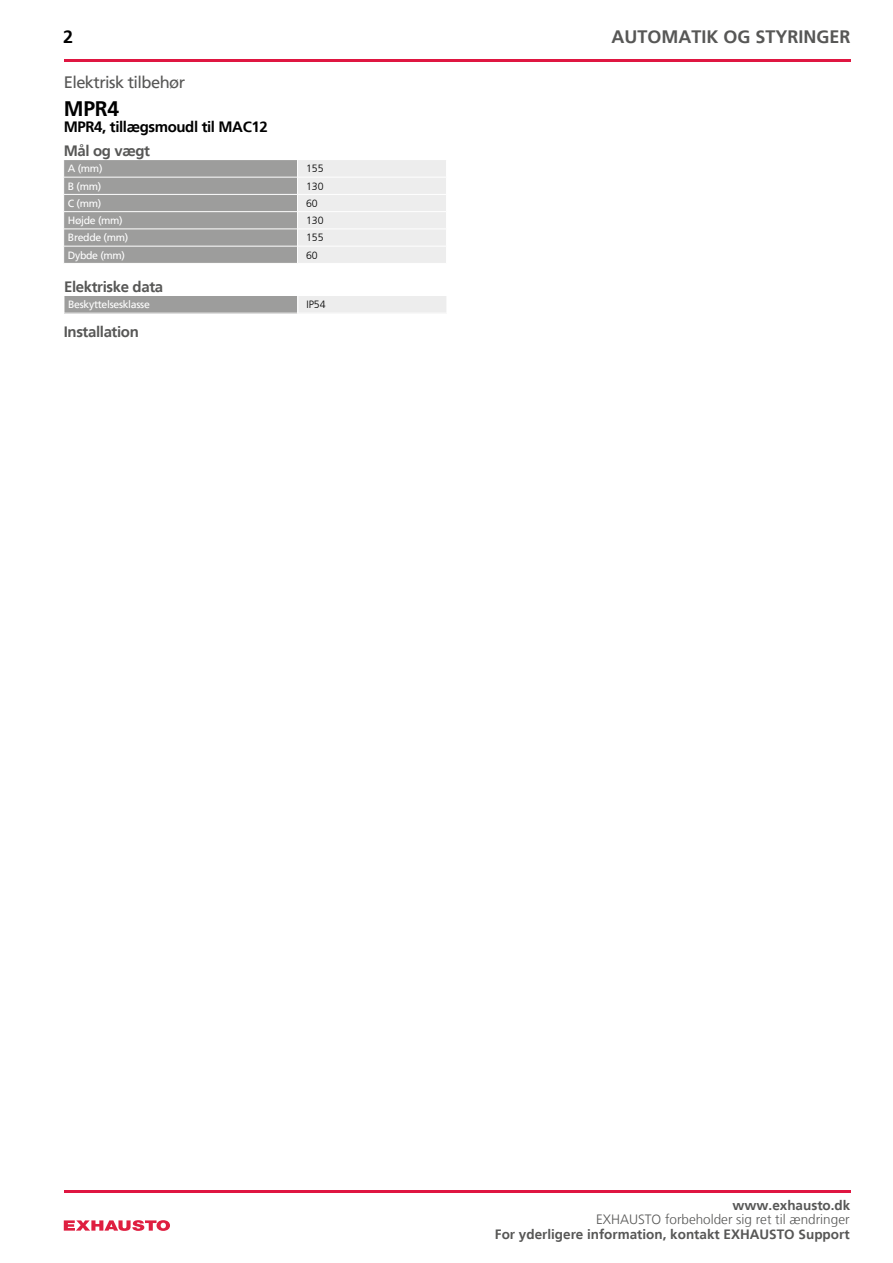
<style>
.page{position:relative;width:893px;height:1263px;background:#fff}
.page>*{position:absolute;margin:0;border:0;box-sizing:border-box;transform-origin:0 0}
.t1{font:700 21px "Frutiger LT";color:#000}
.t2{font:700 18px "Frutiger LT";color:#575756}
.t3{font:700 18px "Frutiger LT";color:#000}
.t4{font:16.5px "Frutiger LT";letter-spacing:-.035em;color:#575756}
.t5{font:700 15px "Frutiger LT";letter-spacing:-.025em;color:#575756}
.t6{font:700 15px "Frutiger LT";letter-spacing:-.025em;color:#000}
.t7{font:700 13.5px "Frutiger LT";color:#575756}
.t8{font:300 13.5px "Frutiger LT";color:#575756}
.t9{font:10.5px "Frutiger LT";letter-spacing:-.03em;color:#fff}
.t10{font:300 10.5px "Frutiger LT";color:#000}
</style>
<div class="page">
<svg style="left:64px;top:1220px;width:106px;height:11px"></svg>
<hr style="left:64px;top:60px;width:786px;height:2px;background:#df1641">
<hr style="left:64px;top:1190px;width:786px;height:2px;background:#df1641">
<svg style="left:63px;top:160px;width:383px;height:103px;background:#bfbfbf"></svg>
<div style="left:64px;top:296px;width:234px;height:17px;background:#9d9d9c"></div>
<div style="left:298px;top:296px;width:149px;height:17px;background:#ededed"></div>
<svg style="left:64px;top:296px;width:1px;height:17px"></svg>
<h2 class="t3" style="left:63px;top:27px;width:12px">2</h2>
<p class="t4" style="left:64px;top:73px;width:123px">Elektrisk tilbehør</p>
<h1 class="t1" style="left:64px;top:96px;width:57px">MPR4</h1>
<p class="t6" style="left:64px;top:118px;width:206px">MPR4, tillægsmoudl til MAC12</p>
<p class="t5" style="left:64px;top:142px;width:88px">Mål og vægt</p>
<p class="t9" style="left:68px;top:163px;width:36px">A (mm)</p>
<p class="t10" style="left:306px;top:163px;width:19px">155</p>
<p class="t9" style="left:68px;top:180px;width:35px">B (mm)</p>
<p class="t10" style="left:306px;top:180px;width:19px">130</p>
<p class="t9" style="left:68px;top:197px;width:35px">C (mm)</p>
<p class="t10" style="left:306px;top:197px;width:13px">60</p>
<p class="t9" style="left:68px;top:214px;width:56px">Højde (mm)</p>
<p class="t10" style="left:306px;top:215px;width:19px">130</p>
<p class="t9" style="left:68px;top:232px;width:62px">Bredde (mm)</p>
<p class="t10" style="left:306px;top:232px;width:19px">155</p>
<p class="t9" style="left:68px;top:249px;width:59px">Dybde (mm)</p>
<p class="t10" style="left:306px;top:249px;width:13px">60</p>
<p class="t5" style="left:64px;top:278px;width:100px">Elektriske data</p>
<p class="t9" style="left:68px;top:299px;width:83px">Beskyttelsesklasse</p>
<p class="t10" style="left:306px;top:299px;width:21px">IP54</p>
<p class="t5" style="left:64px;top:323px;width:77px">Installation</p>
<h2 class="t2" style="left:611px;top:27px;width:241px">AUTOMATIK OG STYRINGER</h2>
<p class="t7" style="left:733px;top:1198px;width:119px">www.exhausto.dk</p>
<p class="t8" style="left:596px;top:1212px;width:255px">EXHAUSTO forbeholder sig ret til ændringer</p>
<p class="t7" style="left:495px;top:1226px;width:356px">For yderligere information, kontakt EXHAUSTO Support</p>
</div>
